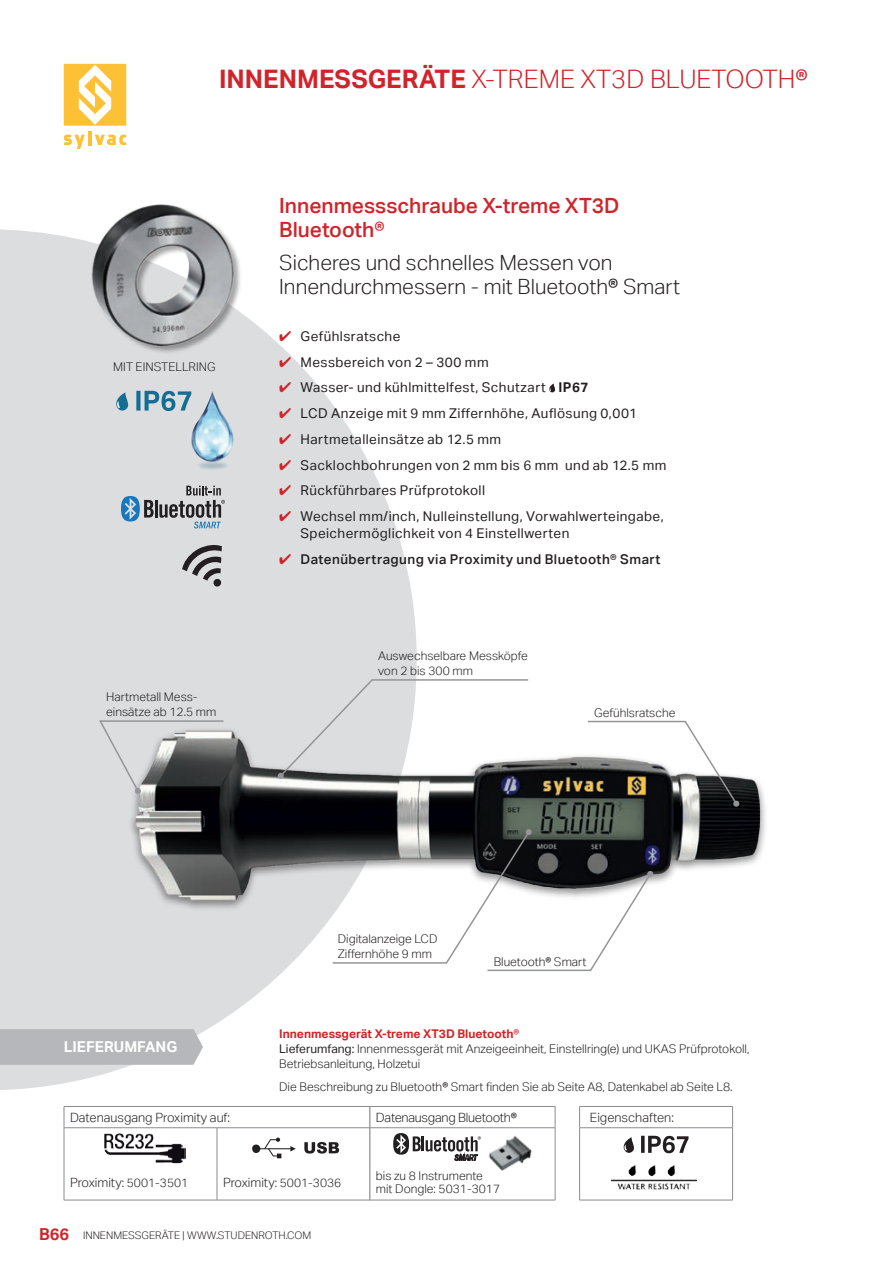
<style>
.page{position:relative;width:893px;height:1263px;background:#fff}
.page>*{position:absolute;margin:0;border:0;box-sizing:border-box;transform-origin:0 0}
.t1{font:300 25.5px "Aktiv Grotesk";color:#d1232a}
.t2{font:300 21px/24px "Aktiv Grotesk";color:#231f20}
.t3{font:500 21px/24px "Aktiv Grotesk";color:#d1232a}
.t4{font:700 15px "Aktiv Grotesk";color:#fff}
.t5{font:13.5px/17.2px "Aktiv Grotesk";letter-spacing:.035em;color:#231f20}
.t6{font:500 13.5px "Aktiv Grotesk";letter-spacing:.035em;color:#231f20}
.t7{font:300 12.75px "Aktiv Grotesk";color:#231f20}
.t8{font:300 12.75px "Aktiv Grotesk";letter-spacing:-.02em;color:#231f20}
.t9{font:300 12px/15px "Aktiv Grotesk";color:#231f20}
.t10{font:300 10.5px "Aktiv Grotesk";color:#231f20}
.s1{font-weight:700}
.s2{font-weight:500}
.s3{color:#d1232a}
.s4{font-weight:700;color:#d1232a}
.s5{font-weight:500;color:#d1232a}
.s6{font-weight:400}
.s7{font-size:12.75px}
.s8{font-weight:700;font-size:16.5px;color:#d1232a}
</style>
<div class="page">
<svg style="left:0;top:229px;width:417px;height:861px;fill:#dcdddf"></svg>
<svg style="left:549px;top:383px;width:6px;height:9px"></svg>
<div style="left:0;top:1029px;width:203px;height:36px;background:#b6b7bb"></div>
<hr style="left:579px;top:1200px;width:154px;height:1px;background:#8a8c8f">
<svg style="left:579px;top:1106px;width:154px;height:94px"></svg>
<hr style="left:64px;top:1200px;width:153px;height:1px;background:#8a8c8f">
<hr style="left:217px;top:1200px;width:153px;height:1px;background:#8a8c8f">
<div style="left:92px;top:204px;width:150px;height:151px;background:#231f20;opacity:.4"></div>
<img style="left:86px;top:204px;width:152px;height:147px">
<hr style="left:370px;top:1200px;width:185px;height:1px;background:#8a8c8f">
<svg style="left:64px;top:1106px;width:492px;height:94px"></svg>
<img style="left:483px;top:1129px;width:56px;height:49px">
<div style="left:111px;top:727px;width:657px;height:226px;background:#231f20;opacity:.5"></div>
<img style="left:115px;top:676px;width:653px;height:266px">
<svg style="left:278px;top:678px;width:252px;height:101px"></svg>
<svg style="left:98px;top:720px;width:127px;height:74px;background:#9e9fa0"></svg>
<svg style="left:331px;top:829px;width:322px;height:143px"></svg>
<img style="left:186px;top:384px;width:54px;height:89px">
<svg style="left:136px;top:391px;width:55px;height:20px"></svg>
<svg style="left:116px;top:392px;width:12px;height:19px"></svg>
<svg style="left:182px;top:544px;width:40px;height:44px;background:#9e9d9f"></svg>
<svg style="left:121px;top:486px;width:104px;height:42px;background:#a6afb6"></svg>
<svg style="left:586px;top:720px;width:153px;height:87px"></svg>
<hr style="left:88px;top:131px;width:3px;height:14px;background:#fec135">
<svg style="left:95px;top:134px;width:31px;height:11px"></svg>
<svg style="left:64px;top:135px;width:21px;height:14px"></svg>
<svg style="left:64px;top:64px;width:62px;height:62px"></svg>
<h1 class="t1" style="left:219px;top:64px;width:590px"><span class="s1">INNENMESSGERÄTE</span> X-TREME XT3D BLUETOOTH<span class="s2">®</span></h1>
<p class="t9" style="left:113px;top:359px;width:104px">MIT EINSTELLRING</p>
<p class="t9" style="left:106px;top:689px;width:112px">Hartmetall Mess&shy;einsätze ab 12.5 mm</p>
<h2 class="t3" style="left:279px;top:193px;width:342px">Innenmessschraube X-treme XT3D<br>Bluetooth®</h2>
<h2 class="t2" style="left:279px;top:250px;width:402px">Sicheres und schnelles Messen von<br>Innendurchmessern - mit Bluetooth<span class="s2">®</span> Smart</h2>
<p class="t5" style="left:279px;top:327px;width:123px"><span class="s3">✔</span> Gefühlsratsche</p>
<p class="t5" style="left:279px;top:353px;width:211px"><span class="s3">✔</span> Messbereich von 2 – 300 mm</p>
<p class="t5" style="left:279px;top:379px;width:311px"><span class="s3">✔</span> Wasser- und kühlmittelfest, Schutzart <span class="s1">IP67</span></p>
<p class="t5" style="left:279px;top:405px;width:359px"><span class="s3">✔</span> LCD Anzeige mit 9 mm Ziffernhöhe, Auflösung 0,001</p>
<p class="t5" style="left:279px;top:430px;width:223px"><span class="s3">✔</span> Hartmetalleinsätze ab 12.5 mm</p>
<p class="t5" style="left:279px;top:456px;width:389px"><span class="s3">✔</span> Sacklochbohrungen von 2 mm bis 6 mm und ab 12.5 mm</p>
<p class="t5" style="left:279px;top:482px;width:207px"><span class="s3">✔</span> Rückführbares Prüfprotokoll</p>
<p class="t5" style="left:300px;top:508px;width:365px;text-indent:-21px"><span class="s3">✔</span> Wechsel mm/inch, Nulleinstellung, Vorwahlwerteingabe,<br>Speichermöglichkeit von 4 Einstellwerten</p>
<p class="t6" style="left:279px;top:551px;width:383px"><span class="s3">✔</span> Datenübertragung via Proximity und Bluetooth® Smart</p>
<p class="t9" style="left:378px;top:649px;width:151px">Auswechselbare Messköpfe von 2 bis 300 mm</p>
<p class="t9" style="left:594px;top:705px;width:83px">Gefühlsratsche</p>
<p class="t4" style="left:64px;top:1037px;width:115px">LIEFERUMFANG</p>
<p class="t9" style="left:338px;top:932px;width:101px">Digitalanzeige LCD<br>Ziffernhöhe 9 mm</p>
<p class="t9" style="left:494px;top:954px;width:94px">Bluetooth<span class="s2">®</span> Smart</p>
<p class="t9" style="left:279px;top:1026px;width:472px"><span class="s4">Innenmessgerät X-treme XT3D Bluetooth</span><span class="s5">®<br></span><span class="s6">Lieferumfang:</span> Innenmessgerät mit Anzeigeeinheit, Einstellring(e) und UKAS Prüfprotokoll,<br>Betriebsanleitung, Holzetui</p>
<p class="t9" style="left:279px;top:1079px;width:455px">Die Beschreibung zu Bluetooth<span class="s2">®</span> Smart finden Sie ab Seite A8, Datenkabel ab Seite L8.</p>
<p class="t8" style="left:376px;top:1110px;width:143px">Datenausgang Bluetooth<span class="s2">®</span></p>
<p class="t7" style="left:70px;top:1110px;width:162px">Datenausgang Proximity auf:</p>
<p class="t7" style="left:590px;top:1110px;width:86px">Eigenschaften:</p>
<p class="t9" style="left:70px;top:1175px;width:120px"><span class="s7">Proximity</span>: 5001-3501</p>
<p class="t9" style="left:223px;top:1175px;width:120px"><span class="s7">Proximity</span>: 5001-3036</p>
<p class="t10" style="left:39px;top:1229px;width:274px"><span class="s8">B66</span> INNENMESSGERÄTE | WWW.STUDENROTH.COM</p>
<p class="t9" style="left:376px;top:1168px;width:126px;line-height:13.5px">bis zu 8 Instrumente mit Dongle: 5031-3017</p>
</div>
